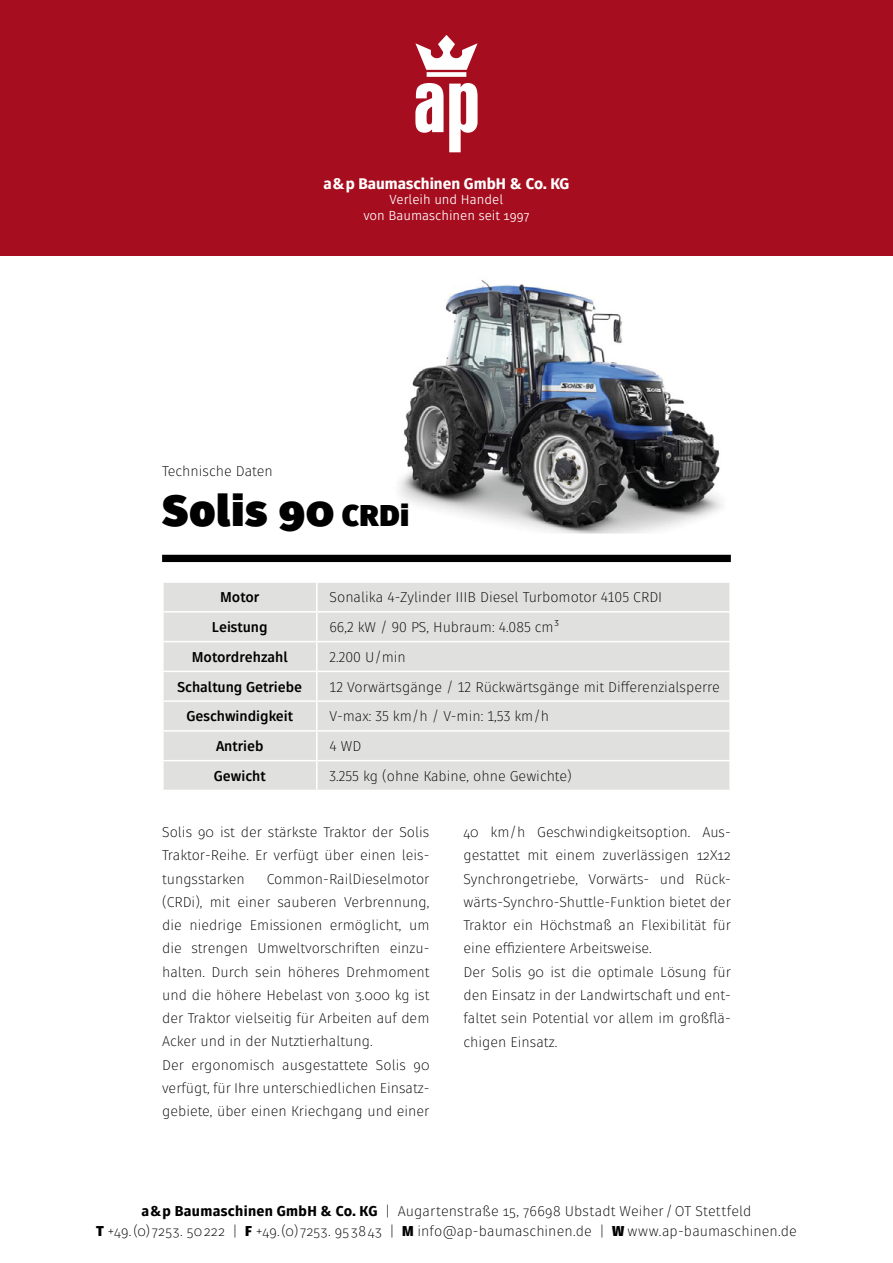
<style>
.page{position:relative;width:893px;height:1263px;background:#fff}
.page>*{position:absolute;margin:0;border:0;box-sizing:border-box;transform-origin:0 0}
.t1{font:900 43.5px "Fuse";letter-spacing:.03em;color:#000}
.t2{font:800 15.3px "Fuse";color:#fff}
.t3{font:300 14.25px/23.2px "Fuse";color:#000}
.t4{font:700 14.25px "Fuse";color:#000}
.t5{font:13.2px/15.9px "Fuse";color:#fff;text-align:center}
.s1{font-size:30px}
.s2{font-weight:800}
.s3{font-weight:900}
</style>
<div class="page">
<img style="left:392px;top:255px;width:339px;height:279px">
<div style="left:0;top:0;width:893px;height:255px;background:#a60d1f"></div>
<div style="left:162px;top:555px;width:569px;height:7px;background:#000"></div>
<svg style="left:415px;top:35px;width:63px;height:42px"></svg>
<svg style="left:415px;top:83px;width:63px;height:69px"></svg>
<div style="left:164px;top:583px;width:565px;height:207px;background:#e0e0df"></div>
<hr style="left:316px;top:583px;width:2px;height:28px;background:#fff">
<hr style="left:162px;top:611px;width:155px;height:2px;background:#fff">
<hr style="left:317px;top:611px;width:414px;height:2px;background:#fff">
<hr style="left:316px;top:613px;width:2px;height:28px;background:#fff">
<hr style="left:162px;top:641px;width:155px;height:1px;background:#fff">
<hr style="left:317px;top:641px;width:414px;height:1px;background:#fff">
<hr style="left:316px;top:642px;width:2px;height:29px;background:#fff">
<hr style="left:162px;top:671px;width:155px;height:1px;background:#fff">
<hr style="left:317px;top:671px;width:414px;height:1px;background:#fff">
<hr style="left:316px;top:672px;width:2px;height:28px;background:#fff">
<hr style="left:162px;top:700px;width:155px;height:2px;background:#fff">
<hr style="left:317px;top:700px;width:414px;height:2px;background:#fff">
<hr style="left:316px;top:702px;width:2px;height:28px;background:#fff">
<hr style="left:162px;top:730px;width:155px;height:2px;background:#fff">
<hr style="left:317px;top:730px;width:414px;height:2px;background:#fff">
<hr style="left:316px;top:732px;width:2px;height:28px;background:#fff">
<hr style="left:162px;top:760px;width:155px;height:1px;background:#fff">
<hr style="left:317px;top:760px;width:414px;height:1px;background:#fff">
<hr style="left:316px;top:761px;width:2px;height:29px;background:#fff">
<p class="t2" style="left:324px;top:173px;width:247px">a&amp;p Baumaschinen GmbH &amp; Co. KG</p>
<p class="t5" style="left:363px;top:192px;width:168px">Verleih und Handel<br>von Baumaschinen seit 1997</p>
<p class="t3" style="left:162px;top:459px;width:112px">Technische Daten</p>
<h1 class="t1" style="left:162px;top:480px;width:248px">Solis 90 <span class="s1">CRDi</span></h1>
<p class="t4" style="left:220px;top:588px;width:41px">Motor</p>
<p class="t3" style="left:330px;top:586px;width:334px">Sonalika 4-Zylinder IIIB Diesel Turbomotor 4105 CRDI</p>
<p class="t4" style="left:212px;top:618px;width:57px">Leistung</p>
<p class="t3" style="left:330px;top:615px;width:231px">66,2 kW / 90 PS, Hubraum: 4.085 cm³</p>
<p class="t4" style="left:192px;top:648px;width:98px">Motordrehzahl</p>
<p class="t3" style="left:330px;top:645px;width:78px">2.200 U/min</p>
<p class="t4" style="left:177px;top:678px;width:126px">Schaltung Getriebe</p>
<p class="t3" style="left:330px;top:675px;width:392px">12 Vorwärtsgänge / 12 Rückwärtsgänge mit Differenzialsperre</p>
<p class="t4" style="left:187px;top:707px;width:108px">Geschwindigkeit</p>
<p class="t3" style="left:330px;top:705px;width:221px">V-max: 35 km/h / V-min: 1,53 km/h</p>
<p class="t4" style="left:216px;top:737px;width:49px">Antrieb</p>
<p class="t3" style="left:330px;top:734px;width:33px">4 WD</p>
<p class="t4" style="left:214px;top:767px;width:53px">Gewicht</p>
<p class="t3" style="left:330px;top:764px;width:244px">3.255 kg (ohne Kabine, ohne Gewichte)</p>
<p class="t3" style="left:162px;top:820px;width:269px;text-align:justify">Solis 90 ist der stärkste Traktor der Solis Traktor-Reihe. Er verfügt über einen leis&shy;tungsstarken</p>
<p class="t3" style="left:162px;top:867px;width:269px;text-indent:105px">Common-RailDieselmotor (CRDi), mit einer sauberen Verbrennung, die niedrige Emissionen ermöglicht, um die strengen Umweltvorschriften einzu&shy;halten. Durch sein höheres Drehmoment und die höhere Hebelast von 3.000 kg ist der Traktor vielseitig für Arbeiten auf dem Acker und in der Nutztierhaltung.<br>Der ergonomisch ausgestattete Solis 90 verfügt, für Ihre unterschiedlichen Einsatz&shy;gebiete, über einen Kriechgang und einer</p>
<p class="t3" style="left:463px;top:821px;width:269px">40 km/h Geschwindigkeitsoption. Aus&shy;gestattet mit einem zuverlässigen 12X12<br>Synchrongetriebe, Vorwärts- und Rück&shy;wärts-Synchro-Shuttle-Funktion bietet der Traktor ein Höchstmaß an Flexibilität für eine effizientere Arbeitsweise.<br>Der Solis 90 ist die optimale Lösung für den Einsatz in der Landwirtschaft und ent&shy;faltet sein Potential vor allem im großflä&shy;chigen Einsatz.</p>
<p class="t3" style="left:96px;top:1201px;width:702px;line-height:20.2px;text-align:center"><span class="s2">a&amp;p Baumaschinen GmbH &amp; Co. KG</span> | Augartenstraße 15, 76698 Ubstadt Weiher/OT Stettfeld<br><span class="s3">T</span> +49.(0) 7253. 50222 | <span class="s3">F</span> +49.(0) 7253. 95 3843 | <span class="s3">M</span> info@ap-baumaschinen.de | <span class="s3">W</span> www.ap-baumaschinen.de</p>
</div>
